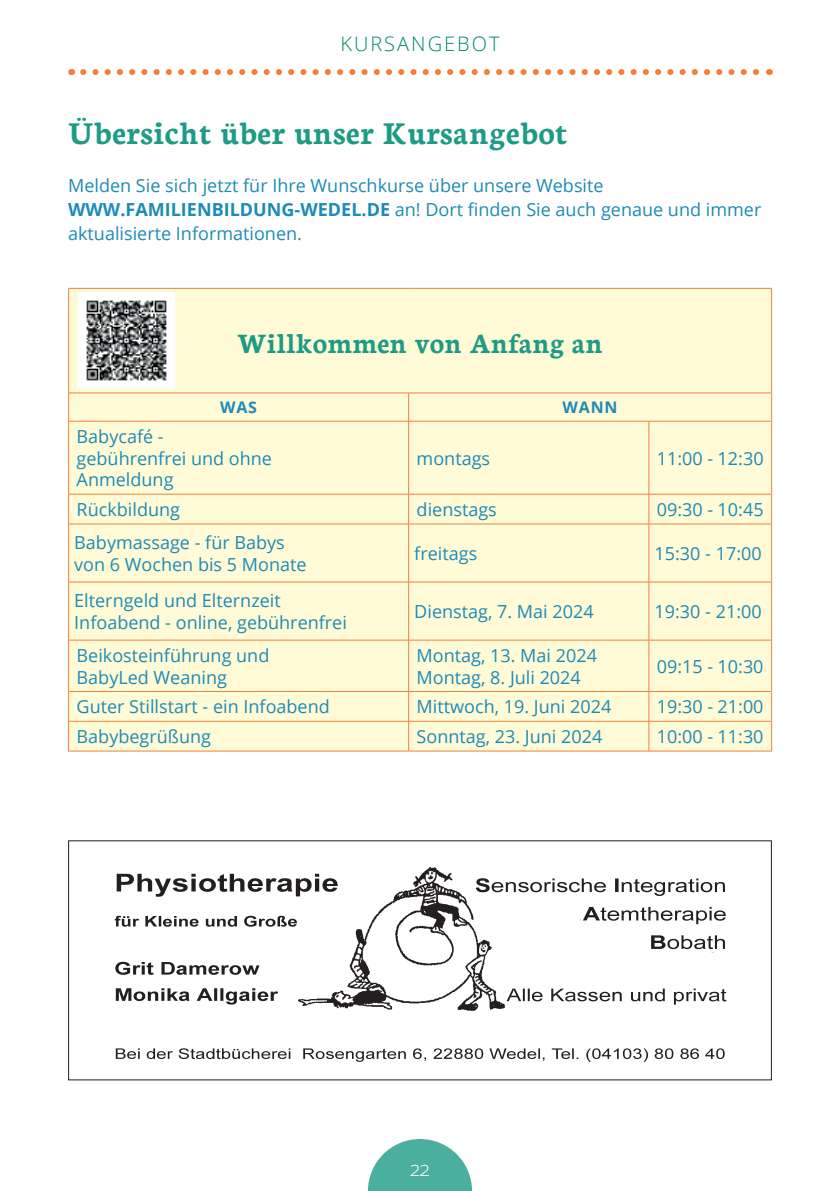
<style>
.page{position:relative;width:840px;height:1191px;background:#fff}
.page>*{position:absolute;margin:0;border:0;box-sizing:border-box;transform-origin:0 0}
.t1{font:700 34px "Neuton";letter-spacing:.01em;color:#1e9b85}
.t2{font:700 30px "Neuton";color:#1e9b85}
.t3{font:300 20px "Open Sans";letter-spacing:.1em;color:#008869}
.t4{font:300 20px "Open Sans";color:#fff}
.t5{font:18px/21.6px "Open Sans";color:#1e8ab7}
.t6{font:700 16px "Open Sans";color:#1e8ab7}
.s1{font-weight:700}
</style>
<div class="page">
<svg style="left:368px;top:1139px;width:103px;height:52px"></svg>
<svg style="left:83px;top:69px;width:676px;height:6px"></svg>
<div style="left:69px;top:289px;width:701px;height:461px;background:#fffbd6"></div>
<svg style="left:68px;top:393px;width:1px;height:28px"></svg>
<svg style="left:770px;top:393px;width:1px;height:28px"></svg>
<hr style="left:68px;top:421px;width:1px;height:73px;background:#f47f3d">
<hr style="left:770px;top:421px;width:1px;height:73px;background:#f47f3d">
<hr style="left:68px;top:494px;width:1px;height:30px;background:#f47f3d">
<hr style="left:770px;top:494px;width:1px;height:30px;background:#f47f3d">
<hr style="left:770px;top:524px;width:1px;height:58px;background:#f47f3d">
<hr style="left:770px;top:582px;width:1px;height:58px;background:#f47f3d">
<hr style="left:68px;top:640px;width:1px;height:51px;background:#f47f3d">
<hr style="left:770px;top:640px;width:1px;height:51px;background:#f47f3d">
<hr style="left:68px;top:691px;width:1px;height:30px;background:#f47f3d">
<hr style="left:770px;top:691px;width:1px;height:30px;background:#f47f3d">
<hr style="left:68px;top:721px;width:1px;height:30px;background:#f47f3d">
<hr style="left:770px;top:721px;width:1px;height:30px;background:#f47f3d">
<svg style="left:408px;top:393px;width:1px;height:28px"></svg>
<hr style="left:69px;top:421px;width:339px;height:1px;background:#f47f3d">
<hr style="left:408px;top:421px;width:240px;height:1px;background:#f47f3d">
<hr style="left:408px;top:421px;width:1px;height:73px;background:#f47f3d">
<hr style="left:648px;top:421px;width:122px;height:1px;background:#f47f3d">
<hr style="left:648px;top:421px;width:1px;height:73px;background:#f47f3d">
<hr style="left:69px;top:494px;width:339px;height:1px;background:#f47f3d">
<hr style="left:408px;top:494px;width:240px;height:1px;background:#f47f3d">
<hr style="left:408px;top:494px;width:1px;height:30px;background:#f47f3d">
<hr style="left:648px;top:494px;width:122px;height:1px;background:#f47f3d">
<hr style="left:648px;top:494px;width:1px;height:30px;background:#f47f3d">
<hr style="left:648px;top:524px;width:1px;height:58px;background:#f47f3d">
<hr style="left:408px;top:640px;width:1px;height:51px;background:#f47f3d">
<hr style="left:648px;top:640px;width:1px;height:51px;background:#f47f3d">
<hr style="left:69px;top:691px;width:339px;height:1px;background:#f47f3d">
<hr style="left:408px;top:691px;width:240px;height:1px;background:#f47f3d">
<svg style="left:408px;top:692px;width:1px;height:29px"></svg>
<hr style="left:648px;top:691px;width:122px;height:1px;background:#f47f3d">
<svg style="left:648px;top:692px;width:1px;height:29px"></svg>
<hr style="left:408px;top:721px;width:1px;height:30px;background:#f47f3d">
<hr style="left:648px;top:721px;width:1px;height:30px;background:#f47f3d">
<hr style="left:408px;top:524px;width:1px;height:58px;background:#f47f3d">
<hr style="left:408px;top:582px;width:1px;height:58px;background:#f47f3d">
<hr style="left:648px;top:582px;width:1px;height:58px;background:#f47f3d">
<hr style="left:68px;top:582px;width:1px;height:58px;background:#f47f3d">
<hr style="left:69px;top:640px;width:339px;height:1px;background:#f47f3d">
<hr style="left:408px;top:640px;width:240px;height:1px;background:#f47f3d">
<hr style="left:648px;top:640px;width:122px;height:1px;background:#f47f3d">
<hr style="left:69px;top:523px;width:339px;height:1px;background:#f47f3d">
<hr style="left:408px;top:523px;width:240px;height:1px;background:#f47f3d">
<hr style="left:648px;top:523px;width:122px;height:1px;background:#f47f3d">
<hr style="left:69px;top:581px;width:339px;height:1px;background:#f47f3d">
<hr style="left:408px;top:581px;width:240px;height:1px;background:#f47f3d">
<hr style="left:648px;top:581px;width:122px;height:1px;background:#f47f3d">
<hr style="left:68px;top:524px;width:1px;height:58px;background:#f47f3d">
<hr style="left:68px;top:288px;width:340px;height:1px;background:#f47f3d">
<hr style="left:68px;top:289px;width:1px;height:104px;background:#f47f3d">
<hr style="left:408px;top:288px;width:240px;height:1px;background:#f47f3d">
<hr style="left:648px;top:288px;width:123px;height:1px;background:#f47f3d">
<hr style="left:770px;top:289px;width:1px;height:104px;background:#f47f3d">
<hr style="left:68px;top:392px;width:340px;height:1px;background:#f47f3d">
<hr style="left:408px;top:392px;width:240px;height:1px;background:#f47f3d">
<hr style="left:648px;top:392px;width:123px;height:1px;background:#f47f3d">
<hr style="left:69px;top:721px;width:339px;height:1px;background:#f47f3d">
<hr style="left:408px;top:721px;width:240px;height:1px;background:#f47f3d">
<hr style="left:648px;top:721px;width:122px;height:1px;background:#f47f3d">
<hr style="left:68px;top:750px;width:340px;height:1px;background:#f47f3d">
<hr style="left:408px;top:750px;width:240px;height:1px;background:#f47f3d">
<hr style="left:648px;top:750px;width:123px;height:1px;background:#f47f3d">
<img style="left:114px;top:866px;width:613px;height:196px">
<img style="left:78px;top:292px;width:97px;height:96px">
<p class="t3" style="left:340px;top:30px;width:160px">KURSANGEBOT</p>
<h1 class="t1" style="left:68px;top:115px;width:501px">Übersicht über unser Kursangebot</h1>
<p class="t5" style="left:68px;top:173px;width:694px;line-height:24px">Melden Sie sich jetzt für Ihre Wunschkurse über unsere Website<br><span class="s1">WWW.FAM ILIENBILDUNG-WEDEL.DE</span> an! Dort finden Sie auch genaue und immer aktualisierte Informationen.</p>
<h2 class="t2" style="left:237px;top:327px;width:367px">Willkommen von Anfang an</h2>
<p class="t6" style="left:220px;top:396px;width:14px">WAS</p>
<p class="t6" style="left:562px;top:396px;width:15px">WANN</p>
<p class="t5" style="left:77px;top:425px;width:197px">Babycafé - gebührenfrei und ohne<br>Anmeldung</p>
<p class="t5" style="left:416px;top:447px;width:75px">montags</p>
<p class="t5" style="left:656px;top:447px;width:108px">11:00 - 12:30</p>
<p class="t5" style="left:77px;top:498px;width:105px">Rückbildung</p>
<p class="t5" style="left:416px;top:498px;width:82px">dienstags</p>
<p class="t5" style="left:656px;top:498px;width:108px">09:30 - 10:45</p>
<p class="t5" style="left:74px;top:531px;width:234px">Babymassage - für Babys von 6 Wochen bis 5 Monate</p>
<p class="t5" style="left:414px;top:542px;width:64px">freitags</p>
<p class="t5" style="left:654px;top:542px;width:109px">15:30 - 17:00</p>
<p class="t5" style="left:74px;top:589px;width:274px">Elterngeld und Elternzeit<br>Infoabend - online, gebührenfrei</p>
<p class="t5" style="left:414px;top:600px;width:181px">Dienstag, 7. Mai 2024</p>
<p class="t5" style="left:654px;top:600px;width:109px">19:30 - 21:00</p>
<p class="t5" style="left:77px;top:644px;width:194px">Beikosteinführung und<br>BabyLed Weaning</p>
<p class="t5" style="left:416px;top:644px;width:182px">Montag, 13. Mai 2024<br>Montag, 8. Juli 2024</p>
<p class="t5" style="left:656px;top:655px;width:108px">09:15 - 10:30</p>
<p class="t5" style="left:77px;top:695px;width:254px">Guter Stillstart - ein Infoabend</p>
<p class="t5" style="left:416px;top:695px;width:196px">Mittwoch, 19. Juni 2024</p>
<p class="t5" style="left:656px;top:695px;width:108px">19:30 - 21:00</p>
<p class="t5" style="left:77px;top:725px;width:136px">Babybegrüßung</p>
<p class="t5" style="left:416px;top:725px;width:187px">Sonntag, 23. Juni 2024</p>
<p class="t5" style="left:656px;top:725px;width:108px">10:00 - 11:30</p>
<p class="t4" style="left:410px;top:1155px;width:21px">22</p>
</div>
